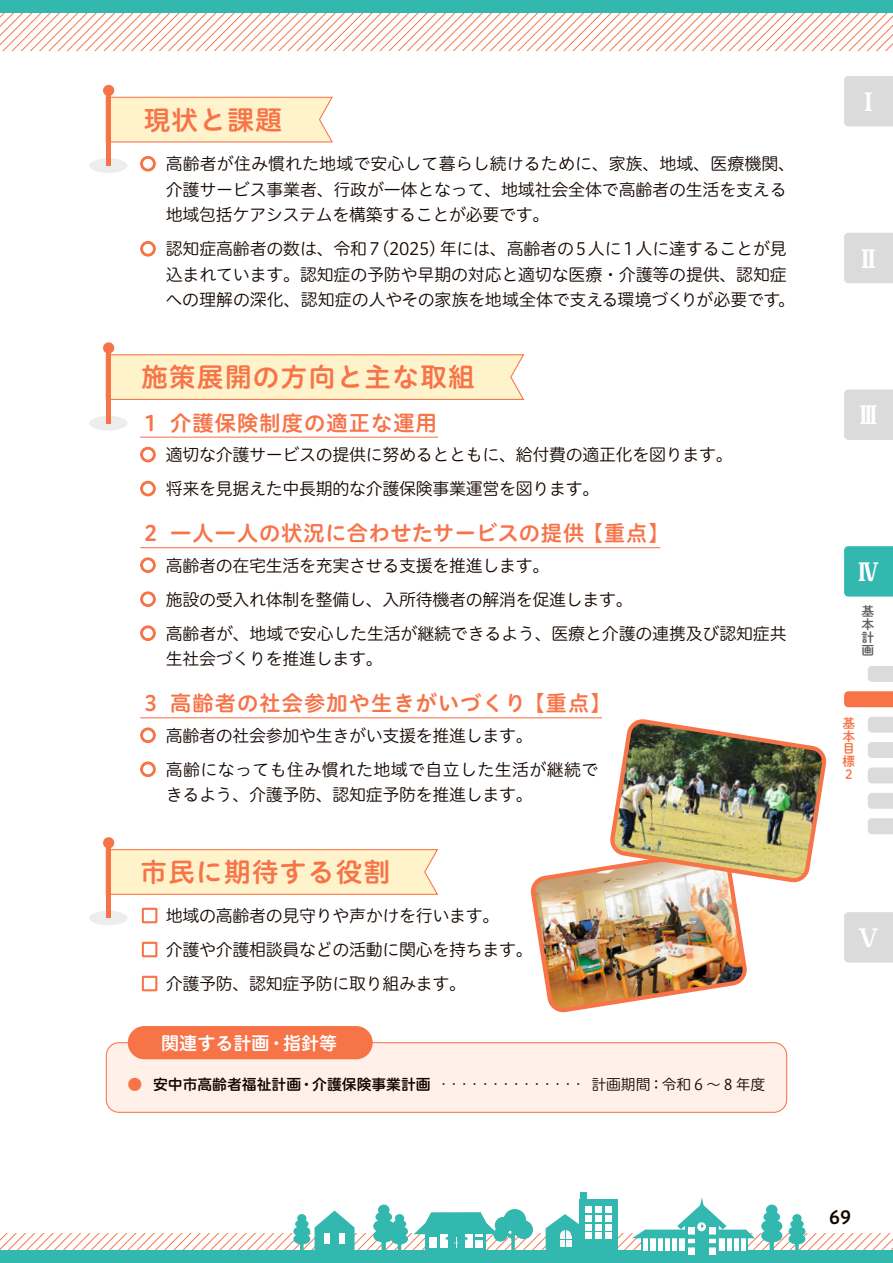
<style>
.page{position:relative;width:893px;height:1263px;background:#fff}
.page>*{position:absolute;margin:0;border:0;box-sizing:border-box;transform-origin:0 0}
.t1{font:26.55px "Hiragino UD Sans R Std N W6";letter-spacing:.05em;color:#f77449}
.t2{font:700 23.4px "Maru Fo Pro";color:#fff}
.t3{font:21.3px "Hiragino UD Sans R Std N W6";letter-spacing:.05em;color:#f77449}
.t4{font:18px "Hiragino UD Sans R Std N W6";color:#fff}
.t5{font:18px "Hiragino UD Sans R Std N W6";color:#140700}
.t6{font:16.95px/25.5px "Hiragino UD Sans R Std N W3";letter-spacing:-.02em;color:#140700}
.t7{font:16.95px/25.5px "Hiragino UD Sans R Std N W3";letter-spacing:.02em;color:#140700}
.t8{font:14.85px "Hiragino UD Sans R Std N W6";letter-spacing:-.005em;color:#140700}
.t9{font:12.75px/12.8px "Shuei M Go Std B";color:#f77449}
.t10{font:12.75px/12.8px "Shuei M Go Std B";color:#616161;text-align:justify}
.s1{font-size:15.3px;color:#f77449}
.s2{font-family:"Tsuku A Rd Gothic";font-weight:700;font-size:18.75px;color:#f77449}
.s3{font-family:"Hiragino UD Sans R Std N W3";color:#f77449}
.s4{font-family:"Hiragino UD Sans R Std N W3";font-size:10.35px}
.s5{font-family:"Hiragino UD Sans R Std N W3"}
</style>
<div class="page">
<svg style="left:0;top:13px;width:893px;height:38px"></svg>
<svg style="left:0;top:1233px;width:893px;height:17px"></svg>
<div style="left:0;top:1250px;width:893px;height:13px;background:#33b8b0"></div>
<div style="left:0;top:0;width:893px;height:13px;background:#33b8b0"></div>
<svg style="left:632px;top:1197px;width:123px;height:57px"></svg>
<div style="left:688px;top:1227px;width:7px;height:27px;background:#fff"></div>
<div style="left:709px;top:1227px;width:6px;height:27px;background:#fff"></div>
<div style="left:686px;top:1234px;width:31px;height:5px;background:#33b8b0"></div>
<hr style="left:686px;top:1243px;width:31px;height:4px;background:#33b8b0">
<svg style="left:795px;top:1239px;width:4px;height:13px"></svg>
<div style="left:788px;top:1233px;width:17px;height:11px;background:#33b8b0;border-radius:50%"></div>
<div style="left:788px;top:1226px;width:17px;height:11px;background:#33b8b0;border-radius:50%"></div>
<div style="left:790px;top:1220px;width:14px;height:8px;background:#33b8b0;border-radius:50%"></div>
<div style="left:792px;top:1214px;width:10px;height:9px;background:#33b8b0;border-radius:50%"></div>
<svg style="left:300px;top:1239px;width:4px;height:13px"></svg>
<div style="left:293px;top:1233px;width:17px;height:11px;background:#33b8b0;border-radius:50%"></div>
<div style="left:293px;top:1226px;width:17px;height:11px;background:#33b8b0;border-radius:50%"></div>
<div style="left:295px;top:1220px;width:14px;height:8px;background:#33b8b0;border-radius:50%"></div>
<div style="left:297px;top:1214px;width:9px;height:9px;background:#33b8b0;border-radius:50%"></div>
<svg style="left:398px;top:1244px;width:3px;height:6px"></svg>
<div style="left:391px;top:1233px;width:17px;height:11px;background:#33b8b0;border-radius:50%"></div>
<div style="left:391px;top:1226px;width:17px;height:11px;background:#33b8b0;border-radius:50%"></div>
<div style="left:393px;top:1220px;width:13px;height:8px;background:#33b8b0;border-radius:50%"></div>
<div style="left:395px;top:1214px;width:9px;height:9px;background:#33b8b0;border-radius:50%"></div>
<div style="left:769px;top:1235px;width:5px;height:17px;background:#33b8b0;border-radius:2px"></div>
<div style="left:761px;top:1229px;width:21px;height:13px;background:#33b8b0;border-radius:50%"></div>
<div style="left:761px;top:1219px;width:21px;height:14px;background:#33b8b0;border-radius:50%"></div>
<div style="left:763px;top:1211px;width:17px;height:11px;background:#33b8b0;border-radius:50%"></div>
<div style="left:766px;top:1204px;width:11px;height:11px;background:#33b8b0;border-radius:50%"></div>
<div style="left:381px;top:1235px;width:5px;height:17px;background:#33b8b0;border-radius:2px"></div>
<div style="left:373px;top:1229px;width:21px;height:13px;background:#33b8b0;border-radius:50%"></div>
<div style="left:373px;top:1219px;width:21px;height:14px;background:#33b8b0;border-radius:50%"></div>
<div style="left:375px;top:1211px;width:17px;height:11px;background:#33b8b0;border-radius:50%"></div>
<div style="left:378px;top:1204px;width:12px;height:11px;background:#33b8b0;border-radius:50%"></div>
<hr style="left:511px;top:1224px;width:4px;height:33px;background:#33b8b0;border-radius:2px">
<div style="left:579px;top:1199px;width:39px;height:58px;background:#33b8b0"></div>
<div style="left:581px;top:1192px;width:6px;height:8px;background:#33b8b0"></div>
<div style="left:585px;top:1206px;width:7px;height:6px;background:#fff"></div>
<div style="left:595px;top:1206px;width:7px;height:6px;background:#fff"></div>
<div style="left:605px;top:1206px;width:7px;height:6px;background:#fff"></div>
<div style="left:605px;top:1224px;width:7px;height:6px;background:#fff"></div>
<svg style="left:546px;top:1214px;width:65px;height:36px"></svg>
<div style="left:425px;top:1234px;width:61px;height:16px;background:#33b8b0"></div>
<svg style="left:414px;top:1209px;width:119px;height:39px"></svg>
<svg style="left:315px;top:1210px;width:40px;height:40px"></svg>
<div style="left:324px;top:1233px;width:6px;height:11px;background:#fff"></div>
<div style="left:339px;top:1233px;width:6px;height:11px;background:#fff"></div>
<div style="left:89px;top:911px;width:39px;height:14px;background:#ededed;border-radius:50%"></div>
<svg style="left:105px;top:849px;width:334px;height:46px;background:#feecc5"></svg>
<div style="left:106px;top:843px;width:5px;height:75px;background:#f77449"></div>
<div style="left:103px;top:837px;width:11px;height:11px;background:#f77449;border-radius:50%"></div>
<div style="left:89px;top:416px;width:39px;height:14px;background:#ededed;border-radius:50%"></div>
<svg style="left:105px;top:354px;width:420px;height:46px;background:#feecc5"></svg>
<div style="left:106px;top:348px;width:5px;height:75px;background:#f77449"></div>
<div style="left:103px;top:342px;width:11px;height:12px;background:#f77449;border-radius:50%"></div>
<hr style="left:140px;top:437px;width:298px;height:1px;background:#f77449">
<hr style="left:140px;top:547px;width:520px;height:1px;background:#f77449">
<hr style="left:140px;top:717px;width:462px;height:1px;background:#f77449">
<div style="left:89px;top:158px;width:39px;height:15px;background:#ededed;border-radius:50%"></div>
<svg style="left:105px;top:96px;width:228px;height:47px;background:#feedc7"></svg>
<div style="left:106px;top:90px;width:5px;height:76px;background:#f77449"></div>
<div style="left:103px;top:85px;width:11px;height:11px;background:#f77449;border-radius:50%"></div>
<div style="left:106px;top:1043px;width:681px;height:69px;background:#fff1e9;border-radius:13px"></div>
<div style="left:106px;top:1042px;width:681px;height:71px;border:1px solid #f77449;border-radius:13px"></div>
<div style="left:128px;top:1026px;width:245px;height:33px;background:#f77449;border-radius:17px"></div>
<img style="left:532px;top:717px;width:295px;height:294px">
<div style="left:844px;top:76px;width:49px;height:50px;background:#dbdbdc"></div>
<div style="left:844px;top:233px;width:49px;height:50px;background:#dbdbdc"></div>
<div style="left:844px;top:389px;width:49px;height:51px;background:#dbdbdc"></div>
<div style="left:844px;top:546px;width:49px;height:51px;background:#33b8b0"></div>
<svg style="left:868px;top:666px;width:25px;height:16px"></svg>
<svg style="left:868px;top:717px;width:25px;height:16px"></svg>
<svg style="left:844px;top:691px;width:49px;height:16px"></svg>
<svg style="left:868px;top:767px;width:25px;height:16px"></svg>
<svg style="left:868px;top:793px;width:25px;height:16px"></svg>
<svg style="left:868px;top:742px;width:25px;height:16px"></svg>
<svg style="left:868px;top:818px;width:25px;height:16px"></svg>
<div style="left:844px;top:912px;width:49px;height:50px;background:#dbdbdc"></div>
<h1 class="t1" style="left:144px;top:99px;width:140px">現状と課題</h1>
<p class="t6" style="left:166px;top:150px;width:631px;text-indent:-26px"><span class="s1">○</span> 高齢者が住み慣れた地域で安心して暮らし続けるために、家族、地域、医療機関、介護サービス事業者、行政が一体となって、地域社会全体で高齢者の生活を支える地域包括ケアシステムを構築することが必要です。</p>
<p class="t6" style="left:166px;top:235px;width:631px;text-indent:-25px"><span class="s1">○</span> 認知症高齢者の数は、令和7（2025）年には、高齢者の5人に1人に達することが見込まれています。認知症の予防や早期の対応と適切な医療・介護等の提供、認知症への理解の深化、認知症の人やその家族を地域全体で支える環境づくりが必要です。</p>
<h1 class="t1" style="left:141px;top:357px;width:335px">施策展開の方向と主な取組</h1>
<p class="t3" style="left:140px;top:406px;width:298px">１介護保険制度の適正な運用</p>
<p class="t6" style="left:140px;top:441px;width:594px"><span class="s1">○</span> 適切な介護サービスの提供に努めるとともに、給付費の適正化を図ります。</p>
<p class="t6" style="left:140px;top:475px;width:461px"><span class="s1">○</span> 将来を見据えた中長期的な介護保険事業運営を図ります。</p>
<p class="t3" style="left:140px;top:517px;width:531px">２一人一人の状況に合わせたサービスの提供 【重点】</p>
<p class="t6" style="left:140px;top:551px;width:411px"><span class="s1">○</span> 高齢者の在宅生活を充実させる支援を推進します。</p>
<p class="t6" style="left:140px;top:586px;width:494px"><span class="s1">○</span> 施設の受入れ体制を整備し、入所待機者の解消を促進します。</p>
<p class="t6" style="left:166px;top:620px;width:622px;text-indent:-26px"><span class="s1">○</span> 高齢者が、地域で安心した生活が継続できるよう、医療と介護の連携及び認知症共生社会づくりを推進します。</p>
<p class="t3" style="left:140px;top:687px;width:473px">３高齢者の社会参加や生きがいづくり 【重点】</p>
<p class="t6" style="left:140px;top:722px;width:394px"><span class="s1">○</span> 高齢者の社会参加や生きがい支援を推進します。</p>
<p class="t7" style="left:166px;top:756px;width:434px;text-indent:-26px"><span class="s1">○</span> 高齢になっても住み慣れた地域で自立した生活が継続できるよう、介護予防、認知症予防を推進します。</p>
<h1 class="t1" style="left:140px;top:852px;width:251px">市民に期待する役割</h1>
<p class="t6" style="left:140px;top:902px;width:361px"><span class="s2">□</span> 地域の高齢者の見守りや声かけを行います。</p>
<p class="t6" style="left:140px;top:936px;width:394px"><span class="s2">□</span> 介護や介護相談員などの活動に関心を持ちます。</p>
<p class="t6" style="left:140px;top:970px;width:327px"><span class="s2">□</span> 介護予防、認知症予防に取り組みます。</p>
<p class="t4" style="left:161px;top:1029px;width:178px">関連する計画・指針等</p>
<p class="t8" style="left:128px;top:1073px;width:639px"><span class="s3">●</span> 安中市高齢者福祉計画・介護保険事業計画 <span class="s4">・・・・・・・・・・・・・・</span> <span class="s5">計画期間：令和６～８年度</span></p>
<h2 class="t2" style="left:857px;top:83px;width:25px">Ⅰ</h2>
<h2 class="t2" style="left:857px;top:240px;width:25px">Ⅱ</h2>
<h2 class="t2" style="left:857px;top:397px;width:25px">Ⅲ</h2>
<h2 class="t2" style="left:857px;top:553px;width:25px">Ⅳ</h2>
<p class="t10" style="left:861px;top:605px;width:14px">基本計画</p>
<p class="t9" style="left:843px;top:716px;width:14px">基本目標<br>２</p>
<h2 class="t2" style="left:857px;top:919px;width:25px">Ⅴ</h2>
<p class="t5" style="left:829px;top:1203px;width:23px">69</p>
</div>
